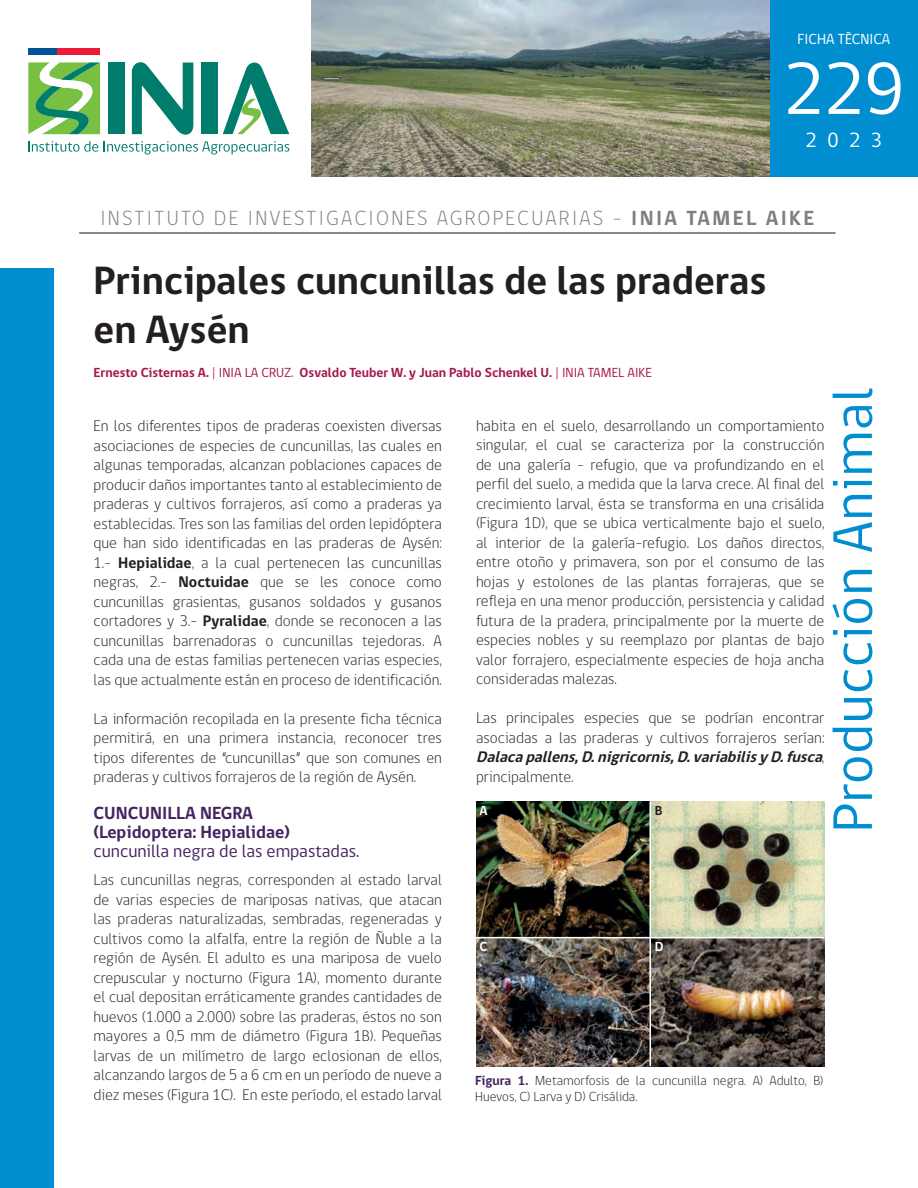
<style>
.page{position:relative;width:918px;height:1188px;background:#fff}
.page>*{position:absolute;margin:0;border:0;box-sizing:border-box;transform-origin:0 0}
.t1{font:75px "gob CL";color:#fff}
.t2{font:57px "gob CL";letter-spacing:.01em;color:#008ed1}
.t3{font:700 40.5px/48.6px "gob CL";color:#231f20}
.t4{font:300 21px "gob CL";letter-spacing:.11em;color:#7d8082}
.t5{font:21px "gob CL";color:#fff}
.t6{font:700 18px/18.9px "gob CL";color:#442361}
.t7{font:18px "gob CL";color:#442361}
.t8{font:300 15.75px/19.5px "gob CL";color:#231f20;text-align:justify}
.t9{font:15px "gob CL";color:#fff}
.t10{font:700 13.5px "gob CL";color:#a41750}
.t11{font:300 13.5px/16.2px "gob CL";color:#231f20}
.t12{font:700 13.5px "gob CL";color:#fff}
.t13{font:700 13.5px "gob CL";color:#231f20}
.s1{font-weight:700}
.s2{font-weight:400}
.s3{font-weight:700;font-style:italic}
.s4{font-weight:700;color:#442361}
</style>
<div class="page">
<div style="left:28px;top:48px;width:30px;height:7px;background:#015396"></div>
<div style="left:58px;top:48px;width:42px;height:7px;background:#ed1a38"></div>
<div style="left:108px;top:63px;width:16px;height:71px;background:#007c6c"></div>
<svg style="left:132px;top:62px;width:61px;height:73px"></svg>
<div style="left:201px;top:63px;width:16px;height:71px;background:#007c6c"></div>
<svg style="left:28px;top:62px;width:72px;height:72px"></svg>
<svg style="left:223px;top:63px;width:66px;height:71px"></svg>
<svg style="left:28px;top:141px;width:70px;height:11px"></svg>
<svg style="left:104px;top:141px;width:185px;height:14px"></svg>
<div style="left:0;top:268px;width:54px;height:920px;background:#008ed1"></div>
<div style="left:769px;top:0;width:149px;height:177px;background:#008ed1"></div>
<img style="left:312px;top:0;width:457px;height:177px">
<hr style="left:79px;top:233px;width:757px;height:1px;background:#101315">
<img style="left:476px;top:802px;width:348px;height:264px">
<hr style="left:476px;top:937px;width:348px;height:1px;background:#fff">
<hr style="left:649px;top:802px;width:2px;height:264px;background:#fff">
<p class="t9" style="left:797px;top:29px;width:94px">FICHA TÈCNICA</p>
<h1 class="t1" style="left:783px;top:38px;width:122px">229</h1>
<h3 class="t5" style="left:806px;top:125px;width:78px">2023</h3>
<h3 class="t4" style="left:100px;top:203px;width:716px">INSTITUTO DE INVESTIGACIONES AGROPECUARIAS – <span class="s1">INIA TAMEL AIKE</span></h3>
<h3 class="t3" style="left:94px;top:257px;width:675px">Principales cuncunillas de las praderas en Aysén</h3>
<p class="t10" style="left:94px;top:363px;width:560px">Ernesto Cisternas A. <span class="s2">| INIA LA CRUZ.</span> Osvaldo Teuber W. y Juan Pablo Schenkel U. <span class="s2">| INIA TAMEL AIKE</span></p>
<p class="t8" style="left:94px;top:417px;width:350px">En los diferentes tipos de praderas coexisten diversas asociaciones de especies de cuncunillas, las cuales en algunas temporadas, alcanzan poblaciones capaces de producir daños importantes tanto al establecimiento de praderas y cultivos forrajeros, así como a praderas ya establecidas. Tres son las familias del orden lepidóptera que han sido identificadas en las praderas de Aysén:<br>1.- <span class="s1">Hepialidae</span>, a la cual pertenecen las cuncunillas negras, 2.- <span class="s1">Noctuidae</span> que se les conoce como cuncunillas grasientas, gusanos soldados y gusanos cortadores y 3.- <span class="s1">Pyralidae</span>, donde se reconocen a las cuncunillas barrenadoras o cuncunillas tejedoras. A cada una de estas familias pertenecen varias especies, las que actualmente están en proceso de identificación.</p>
<p class="t8" style="left:94px;top:709px;width:350px">La información recopilada en la presente ficha técnica permitirá, en una primera instancia, reconocer tres tipos diferentes de “cuncunillas” que son comunes en praderas y cultivos forrajeros de la región de Aysén.</p>
<p class="t6" style="left:94px;top:804px;width:198px">CUNCUNILLA NEGRA (Lepidoptera: Hepialidae)</p>
<p class="t7" style="left:94px;top:839px;width:267px">cuncunilla negra de las empastadas.</p>
<p class="t8" style="left:94px;top:870px;width:350px">Las cuncunillas negras, corresponden al estado larval de varias especies de mariposas nativas, que atacan las praderas naturalizadas, sembradas, regeneradas y cultivos como la alfalfa, entre la región de Ñuble a la región de Aysén. El adulto es una mariposa de vuelo crepuscular y nocturno (Figura 1A), momento durante el cual depositan erráticamente grandes cantidades de huevos (1.000 a 2.000) sobre las praderas, éstos no son mayores a 0,5 mm de diámetro (Figura 1B). Pequeñas larvas de un milímetro de largo eclosionan de ellos, alcanzando largos de 5 a 6 cm en un período de nueve a diez meses (Figura 1C). En este período, el estado larval</p>
<p class="t8" style="left:476px;top:416px;width:350px">habita en el suelo, desarrollando un comportamiento singular, el cual se caracteriza por la construcción de una galería – refugio, que va profundizando en el perfil del suelo, a medida que la larva crece. Al final del crecimiento larval, ésta se transforma en una crisálida (Figura 1D), que se ubica verticalmente bajo el suelo, al interior de la galería-refugio. Los daños directos, entre otoño y primavera, son por el consumo de las hojas y estolones de las plantas forrajeras, que se refleja en una menor producción, persistencia y calidad futura de la pradera, principalmente por la muerte de especies nobles y su reemplazo por plantas de bajo valor forrajero, especialmente especies de hoja ancha consideradas malezas.</p>
<p class="t8" style="left:476px;top:709px;width:353px;text-align:left">Las principales especies que se podrían encontrar asociadas a las praderas y cultivos forrajeros serían:<br><span class="s3">Dalacapallens,D.nigricornis,D.variabilisyD.fusca</span>, principalmente.</p>
<p class="t12" style="left:479px;top:801px;width:10px">A</p>
<p class="t13" style="left:655px;top:801px;width:9px">B</p>
<p class="t12" style="left:479px;top:937px;width:10px">C</p>
<p class="t12" style="left:655px;top:937px;width:10px">D</p>
<p class="t11" style="left:475px;top:1073px;width:350px"><span class="s4">Figura 1.</span> Metamorfosis de la cuncunilla negra. A) Adulto, B)<br>Huevos, C) Larva y D) Crisálida.</p>
<h2 class="t2" style="left:814px;top:832px;width:447px;rotate:-90deg">Producción Animal</h2>
</div>
